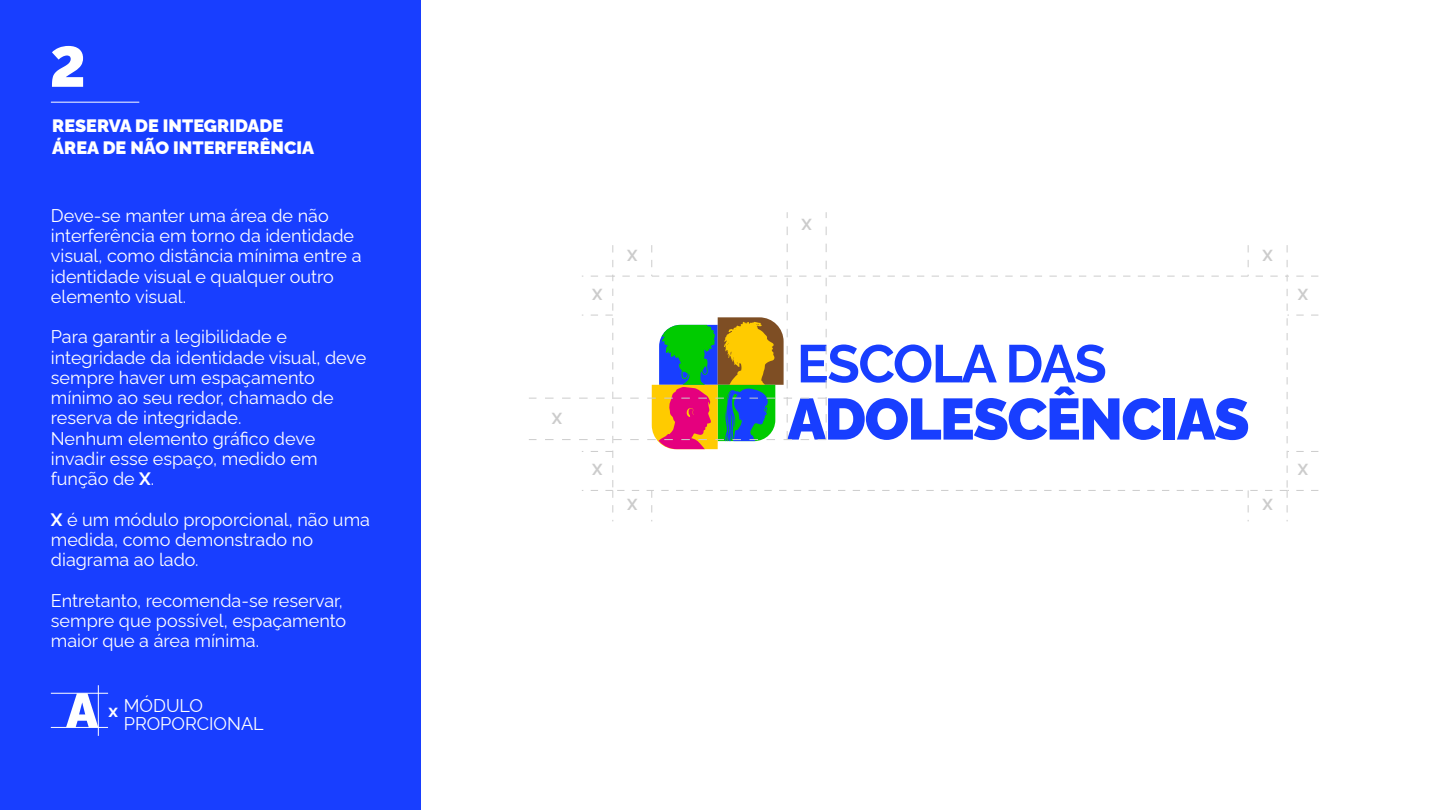
<style>
.page{position:relative;width:1440px;height:810px;background:#fff}
.page>*{position:absolute;margin:0;border:0;box-sizing:border-box;transform-origin:0 0}
.t1{font:900 57px "Rawline";color:#fff}
.t2{font:18px/20.2px "Rawline";color:#fff}
.t3{font:900 18px/21.6px "Rawline";color:#fff}
.t4{font:700 15.98px "Rawline";color:#ccc}
.s1{font-weight:700}
</style>
<div class="page">
<div style="left:1164px;top:398px;width:11px;height:42px;background:#183eff"></div>
<svg style="left:1177px;top:398px;width:71px;height:42px"></svg>
<div style="left:0;top:0;width:421px;height:810px;background:#183eff"></div>
<hr style="left:51px;top:102px;width:88px;height:1px;background:#fff">
<hr style="left:98px;top:685px;width:1px;height:51px;background:#fff">
<hr style="left:51px;top:727px;width:57px;height:1px;background:#fff">
<hr style="left:51px;top:693px;width:57px;height:1px;background:#fff">
<svg style="left:66px;top:693px;width:32px;height:34px"></svg>
<svg style="left:1248px;top:490px;width:1px;height:31px"></svg>
<svg style="left:1248px;top:245px;width:1px;height:31px"></svg>
<svg style="left:651px;top:490px;width:1px;height:31px"></svg>
<svg style="left:582px;top:490px;width:31px;height:31px"></svg>
<svg style="left:529px;top:212px;width:632px;height:240px"></svg>
<svg style="left:1287px;top:451px;width:31px;height:1px"></svg>
<svg style="left:1287px;top:490px;width:31px;height:31px"></svg>
<svg style="left:1287px;top:245px;width:31px;height:32px"></svg>
<svg style="left:1287px;top:315px;width:31px;height:1px"></svg>
<h1 class="t1" style="left:50px;top:23px;width:37px">2</h1>
<p class="t3" style="left:52px;top:113px;width:263px">RESERVA DE INTEGRIDADE<br>ÁREA DE NÃO INTERFERÊNCIA</p>
<p class="t2" style="left:51px;top:203px;width:312px">Deve-se manter uma área de não interferência em torno da identidade visual, como distância mínima entre a identidade visual e qualquer outro elemento visual.</p>
<p class="t2" style="left:51px;top:325px;width:317px">Para garantir a legibilidade e integridade da identidade visual, deve sempre haver um espaçamento mínimo ao seu redor, chamado de reserva de integridade.<br>Nenhum elemento gráfico deve invadir esse espaço, medido em função de <span class="s1">X</span>.</p>
<p class="t2" style="left:51px;top:507px;width:321px"><span class="s1">X</span> é um módulo proporcional, não uma medida, como demonstrado no diagrama ao lado.</p>
<p class="t2" style="left:51px;top:588px;width:297px">Entretanto, recomenda-se reservar, sempre que possível, espaçamento maior que a área mínima.</p>
<p class="t2" style="left:124px;top:696px;width:141px;line-height:17.2px;text-indent:-15px"><span class="s1">x</span> MÓDULO<br>PROPORCIONAL</p>
<p class="t4" style="left:592px;top:282px;width:12px">X</p>
<p class="t4" style="left:802px;top:212px;width:12px">X</p>
<p class="t4" style="left:627px;top:243px;width:12px">X</p>
<p class="t4" style="left:1263px;top:243px;width:12px">X</p>
<p class="t4" style="left:1298px;top:282px;width:12px">X</p>
<p class="t4" style="left:552px;top:406px;width:12px">X</p>
<p class="t4" style="left:592px;top:457px;width:12px">X</p>
<p class="t4" style="left:627px;top:492px;width:12px">X</p>
<p class="t4" style="left:1263px;top:492px;width:12px">X</p>
<p class="t4" style="left:1298px;top:457px;width:12px">X</p>
</div>
